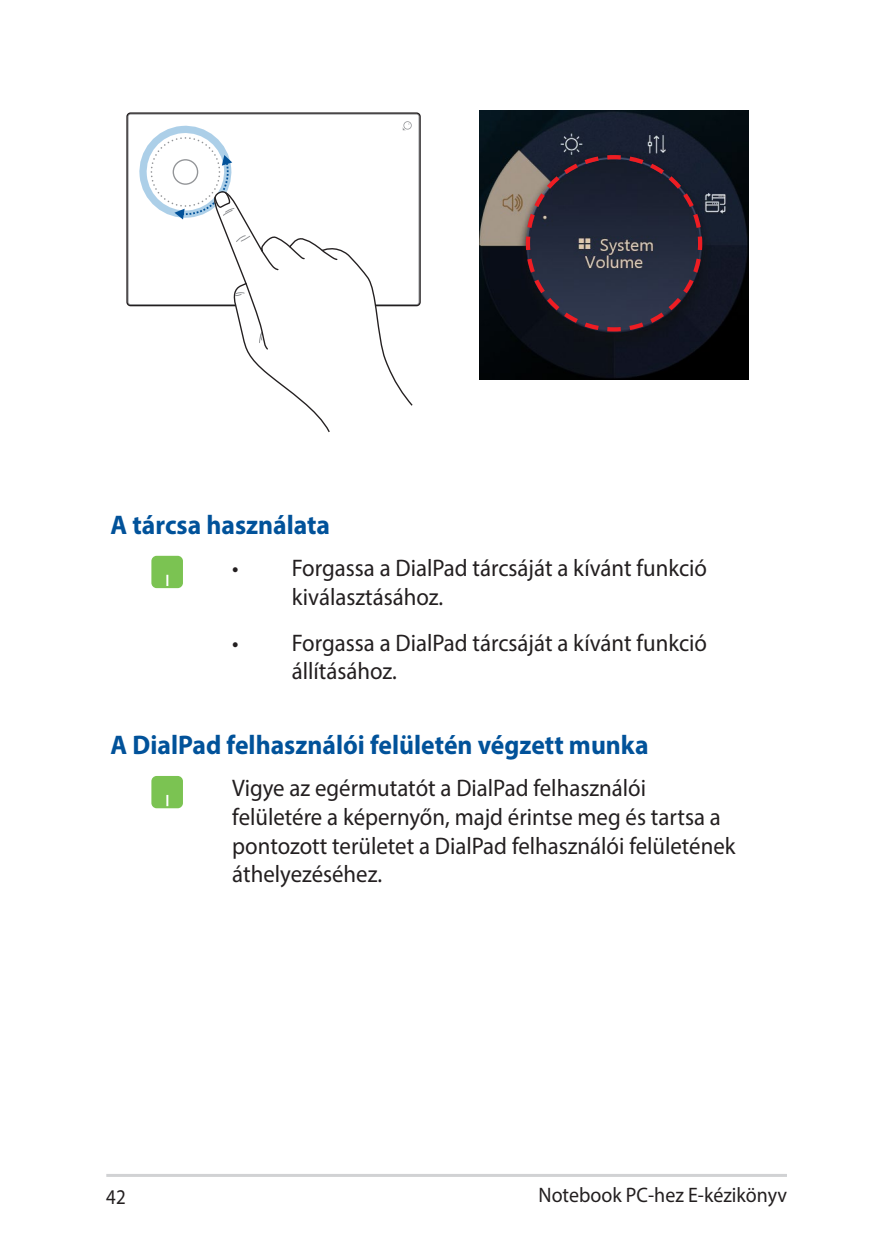
<style>
.page{position:relative;width:893px;height:1259px;background:#fff}
.page>*{position:absolute;margin:0;border:0;box-sizing:border-box;transform-origin:0 0}
.t1{font:700 27px "Myriad Pro";color:#01529a;scale:.95 1}
.t2{font:24px/28.8px "Myriad Pro";color:#231f20;scale:.95 1}
.t3{font:21px "Myriad Pro";color:#231f20;scale:.95 1}
.t4{font:21px "Myriad Pro";color:#231f20;scale:.9 1}
</style>
<div class="page">
<hr style="left:106px;top:1174px;width:681px;height:3px;background:#d1d2d4">
<div style="left:151px;top:556px;width:32px;height:32px;background:#7bc352;border-radius:5px"></div>
<svg style="left:166px;top:575px;width:2px;height:11px"></svg>
<div style="left:151px;top:776px;width:32px;height:32px;background:#7bc352;border-radius:5px"></div>
<svg style="left:166px;top:795px;width:2px;height:11px"></svg>
<div style="left:128px;top:114px;width:291px;height:191px;border:1px solid #939598;border-radius:2px"></div>
<div style="left:126px;top:112px;width:295px;height:194px;border:1px solid #231f20;border-radius:4px"></div>
<svg style="left:403px;top:121px;width:9px;height:9px"></svg>
<svg style="left:211px;top:202px;width:203px;height:231px"></svg>
<svg style="left:236px;top:234px;width:15px;height:8px"></svg>
<svg style="left:261px;top:250px;width:18px;height:21px"></svg>
<svg style="left:288px;top:245px;width:17px;height:16px"></svg>
<svg style="left:320px;top:248px;width:18px;height:13px"></svg>
<svg style="left:139px;top:126px;width:96px;height:93px"></svg>
<svg style="left:234px;top:282px;width:35px;height:69px"></svg>
<img style="left:479px;top:111px;width:269px;height:268px">
<svg style="left:524px;top:153px;width:180px;height:181px;background:#2f2b3a"></svg>
<p class="t1" style="left:111px;top:507px;width:233px">A tárcsa használata</p>
<p class="t2" style="left:292px;top:553px;width:439px;text-indent:-60px">• Forgassa a DialPad tárcsáját a kívánt funkció kiválasztásához.</p>
<p class="t2" style="left:292px;top:628px;width:439px;text-indent:-60px">• Forgassa a DialPad tárcsáját a kívánt funkció állításához.</p>
<p class="t1" style="left:111px;top:727px;width:568px">A DialPad felhasználói felületén végzett munka</p>
<p class="t2" style="left:232px;top:773px;width:531px">Vigye az egérmutatót a DialPad felhasználói felületére a képernyőn, majd érintse meg és tartsa a pontozott területet a DialPad felhasználói felületének áthelyezéséhez.</p>
<p class="t4" style="left:106px;top:1184px;width:23px">42</p>
<p class="t3" style="left:539px;top:1182px;width:263px">Notebook PC-hez E-kézikönyv</p>
</div>
